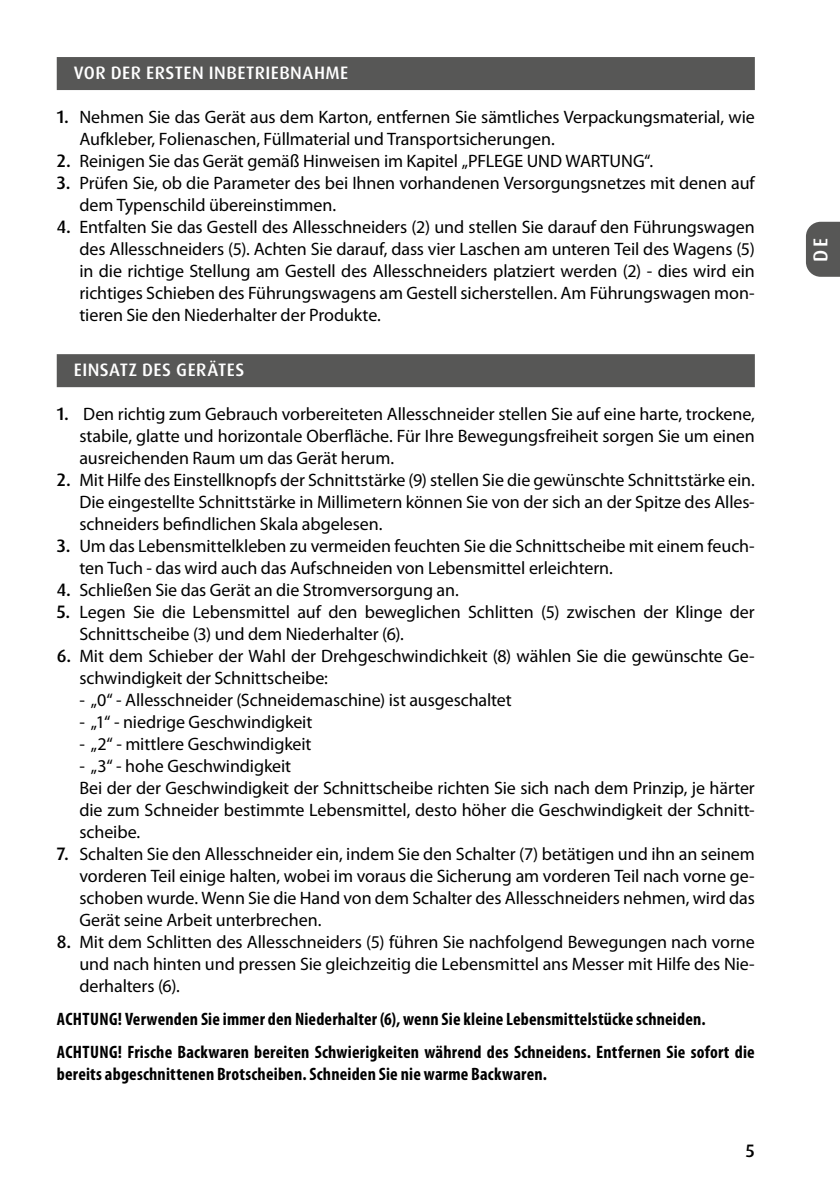
<style>
.page{position:relative;width:840px;height:1191px;background:#fff}
.page>*{position:absolute;margin:0;border:0;box-sizing:border-box;transform-origin:0 0}
.t1{font:500 20px "Dax Pro";color:#fff}
.t2{font:18px/22px "Myriad Pro";letter-spacing:-.005em;color:#000}
.t3{font:700 condensed 18px/33px "Myriad Pro";letter-spacing:.01em;color:#000}
.t4{font:500 18px "Dax Pro";letter-spacing:.025em;color:#fff}
.t5{font:500 18px "Dax Pro";color:#000}
.s1{font-family:"Dax Pro";font-weight:500}
</style>
<div class="page">
<svg style="left:806px;top:222px;width:33px;height:55px;background:#5f5f5e"></svg>
<div style="left:57px;top:57px;width:697px;height:33px;background:#575756"></div>
<div style="left:57px;top:354px;width:697px;height:33px;background:#575756"></div>
<p class="t4" style="left:74px;top:61px;width:276px">VOR DER ERSTEN INBETRIEBNAHME</p>
<p class="t2" style="left:79px;top:106px;width:676px;text-indent:-23px"><span class="s1">1.</span> Nehmen Sie das Gerät aus dem Karton, entfernen Sie sämtliches Verpackungsmaterial, wie<br>Aufkleber, Folienaschen, Füllmaterial und Transportsicherungen.</p>
<p class="t2" style="left:57px;top:150px;width:597px"><span class="s1">2.</span> Reinigen Sie das Gerät gemäß Hinweisen im Kapitel „PFLEGE UND WARTUNG“.</p>
<p class="t2" style="left:79px;top:172px;width:676px;text-indent:-23px"><span class="s1">3.</span> Prüfen Sie, ob die Parameter des bei Ihnen vorhandenen Versorgungsnetzes mit denen auf dem Typenschild übereinstimmen.</p>
<p class="t2" style="left:79px;top:216px;width:676px;text-align:justify;text-indent:-23px"><span class="s1">4.</span> Entfalten Sie das Gestell des Allesschneiders (2) und stellen Sie darauf den Führungswagen des Allesschneiders (5). Achten Sie darauf, dass vier Laschen am unteren Teil des Wagens (5) in die richtige Stellung am Gestell des Allesschneiders platziert werden (2) - dies wird ein richtiges Schieben des Führungswagens am Gestell sicherstellen. Am Führungswagen mon&shy;tieren Sie den Niederhalter der Produkte.</p>
<p class="t4" style="left:74px;top:358px;width:172px">EINSATZ DES GERÄTES</p>
<p class="t2" style="left:79px;top:403px;width:676px;text-align:justify;text-indent:-23px"><span class="s1">1.</span> Den richtig zum Gebrauch vorbereiteten Allesschneider stellen Sie auf eine harte, trockene, stabile, glatte und horizontale Oberfläche. Für Ihre Bewegungsfreiheit sorgen Sie um einen ausreichenden Raum um das Gerät herum.</p>
<p class="t2" style="left:79px;top:469px;width:676px;text-align:justify;text-indent:-23px"><span class="s1">2.</span> Mit Hilfe des Einstellknopfs der Schnittstärke (9) stellen Sie die gewünschte Schnittstärke ein.<br>Die eingestellte Schnittstärke in Millimetern können Sie von der sich an der Spitze des Alles&shy;schneiders befindlichen Skala abgelesen.</p>
<p class="t2" style="left:79px;top:535px;width:676px;text-indent:-23px"><span class="s1">3.</span> Um das Lebensmittelkleben zu vermeiden feuchten Sie die Schnittscheibe mit einem feuch&shy;ten Tuch - das wird auch das Aufschneiden von Lebensmittel erleichtern.</p>
<p class="t2" style="left:57px;top:579px;width:403px"><span class="s1">4.</span> Schließen Sie das Gerät an die Stromversorgung an.</p>
<p class="t2" style="left:79px;top:601px;width:676px;text-indent:-23px"><span class="s1">5.</span> Legen Sie die Lebensmittel auf den beweglichen Schlitten (5) zwischen der Klinge der<br>Schnittscheibe (3) und dem Niederhalter (6).</p>
<p class="t2" style="left:79px;top:645px;width:676px;text-indent:-23px"><span class="s1">6.</span> Mit dem Schieber der Wahl der Drehgeschwindichkeit (8) wählen Sie die gewünschte Ge&shy;schwindigkeit der Schnittscheibe:</p>
<p class="t2" style="left:79px;top:689px;width:433px">- „0“ - Allesschneider (Schneidemaschine) ist ausgeschaltet</p>
<p class="t2" style="left:79px;top:711px;width:234px">- „1“ - niedrige Geschwindigkeit</p>
<p class="t2" style="left:79px;top:733px;width:233px">- „2“ - mittlere Geschwindigkeit</p>
<p class="t2" style="left:79px;top:755px;width:676px">- „3“ - hohe Geschwindigkeit<br>Bei der der Geschwindigkeit der Schnittscheibe richten Sie sich nach dem Prinzip, je härter die zum Schneider bestimmte Lebensmittel, desto höher die Geschwindigkeit der Schnitt&shy;scheibe.</p>
<p class="t2" style="left:79px;top:843px;width:676px;text-align:justify;text-indent:-23px"><span class="s1">7.</span> Schalten Sie den Allesschneider ein, indem Sie den Schalter (7) betätigen und ihn an seinem vorderen Teil einige halten, wobei im voraus die Sicherung am vorderen Teil nach vorne ge&shy;schoben wurde. Wenn Sie die Hand von dem Schalter des Allesschneiders nehmen, wird das Gerät seine Arbeit unterbrechen.</p>
<p class="t2" style="left:79px;top:931px;width:676px;text-align:justify;text-indent:-23px"><span class="s1">8.</span> Mit dem Schlitten des Allesschneiders (5) führen Sie nachfolgend Bewegungen nach vorne und nach hinten und pressen Sie gleichzeitig die Lebensmittel ans Messer mit Hilfe des Nie&shy;derhalters (6).</p>
<p class="t3" style="left:57px;top:1002px;width:699px">ACHTUNG! Verwenden Sie immer den Niederhalter (6), wenn Sie kleine Lebensmittelstücke schneiden.<br>ACHTUNG! Frische Backwaren bereiten Schwierigkeiten während des Schneidens. Entfernen Sie sofort die</p>
<p class="t3" style="left:57px;top:1057px;width:491px">bereits abgeschnittenen Brotscheiben. Schneiden Sie nie warme Backwaren.</p>
<p class="t5" style="left:745px;top:1139px;width:10px">5</p>
<p class="t1" style="left:807px;top:262px;width:25px;rotate:-90deg">DE</p>
</div>
